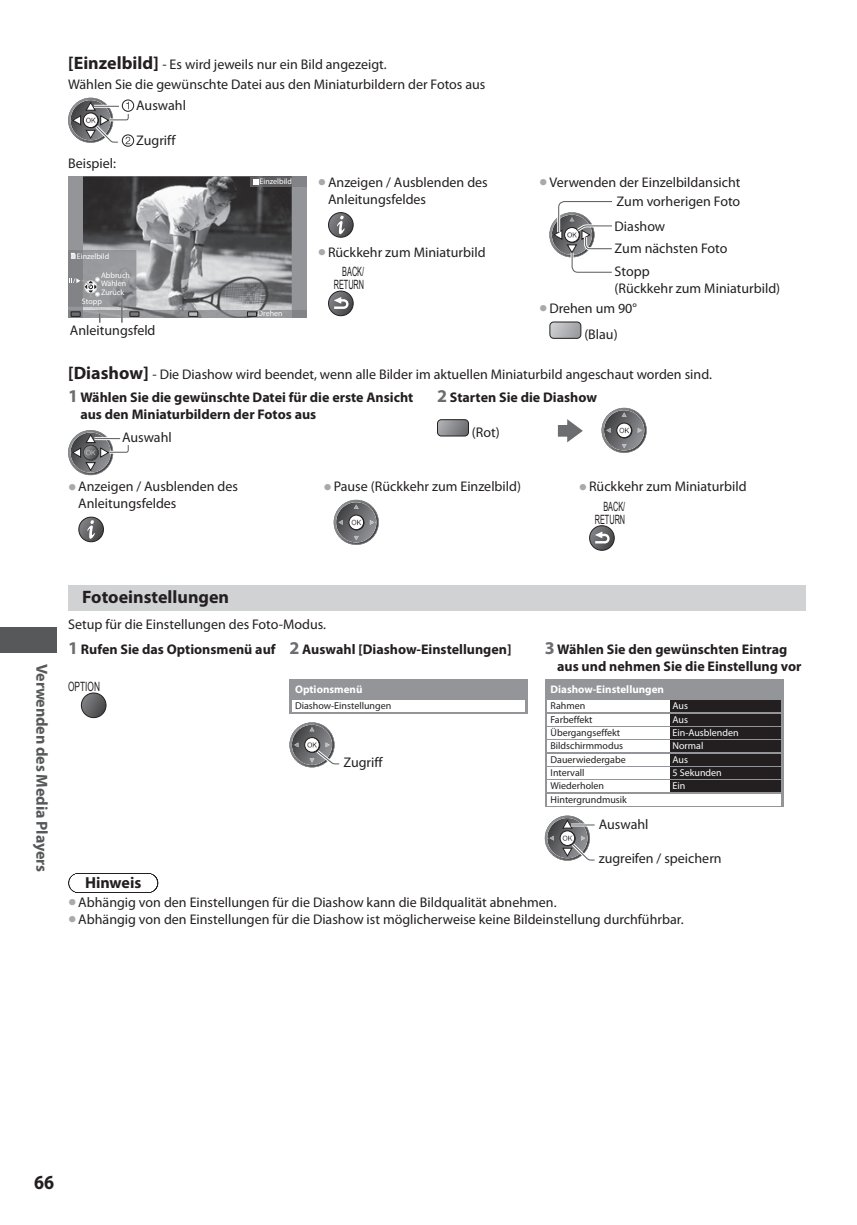
<style>
.page{position:relative;width:857px;height:1225px;background:#fff}
.page>*{position:absolute;margin:0;border:0;box-sizing:border-box;transform-origin:0 0}
.t1{font:700 20px "Myriad Pro";color:#231f20;scale:.9 1}
.t2{font:700 18px "Myriad Pro";color:#231f20}
.t3{font:700 16px "Myriad Pro";letter-spacing:-.01em;color:#57585a}
.t4{font:700 16px "Myriad Pro";color:#231f20}
.t5{font:14px/16.8px "Myriad Pro";color:#231f20}
.t6{font:700 14px/24.8px "Myriad Pro";color:#231f20}
.t7{font:12.8px/12.8px "Arial";color:#231f20;text-align:right;scale:.57 1}
.t8{font:12.8px "Arial";color:#231f20;scale:.65 1}
.t9{font:700 11px "Myriad Pro";color:#fff}
.t10{font:10px/13.4px "Myriad Pro";color:#231f20}
.t11{font:10px/13.4px "Myriad Pro";color:#fff}
.t12{font:8px/8.2px "Myriad Pro";color:#fff}
.s1{font-weight:700;font-size:18px}
.s2{font-size:30px;color:#a8a9ad}
.s3{font-weight:700;font-size:18px;color:#6c6d70}
.s4{font-weight:700}
.s5{font-size:18px;color:#6c6d70}
.s6{font-weight:400}
</style>
<div class="page">
<div style="left:0;top:627px;width:57px;height:25px;background:#57585a"></div>
<div style="left:122px;top:100px;width:12px;height:12px;border:1px solid #231f20;border-radius:50%"></div>
<div style="left:122px;top:135px;width:12px;height:11px;border:1px solid #231f20;border-radius:50%"></div>
<svg style="left:68px;top:98px;width:63px;height:49px"></svg>
<img style="left:83px;top:176px;width:208px;height:142px">
<div style="left:68px;top:176px;width:15px;height:142px;background:#939598"></div>
<div style="left:291px;top:176px;width:15px;height:142px;background:#939598"></div>
<hr style="left:83px;top:318px;width:208px;height:1px;background:#818386">
<div style="left:291px;top:310px;width:15px;height:8px;background:#818386"></div>
<svg style="left:247px;top:312px;width:9px;height:4px"></svg>
<div style="left:188px;top:312px;width:10px;height:4px;border:1px solid #231f20"></div>
<svg style="left:130px;top:312px;width:9px;height:4px"></svg>
<img style="left:251px;top:176px;width:40px;height:11px">
<div style="left:291px;top:176px;width:15px;height:11px;background:#818386"></div>
<svg style="left:253px;top:179px;width:5px;height:5px"></svg>
<img style="left:101px;top:250px;width:35px;height:57px">
<svg style="left:68px;top:250px;width:33px;height:73px;background:#9a9b9e"></svg>
<hr style="left:121px;top:298px;width:2px;height:25px;background:#fff">
<svg style="left:121px;top:298px;width:1px;height:25px"></svg>
<svg style="left:328px;top:213px;width:25px;height:24px"></svg>
<div style="left:328px;top:212px;width:25px;height:26px;border:1px solid #231f20;border-radius:50%"></div>
<svg style="left:337px;top:215px;width:7px;height:19px"></svg>
<svg style="left:328px;top:291px;width:25px;height:25px"></svg>
<div style="left:328px;top:291px;width:25px;height:25px;border:1px solid #231f20;border-radius:50%"></div>
<svg style="left:333px;top:297px;width:15px;height:12px"></svg>
<svg style="left:549px;top:201px;width:63px;height:72px"></svg>
<svg style="left:549px;top:322px;width:31px;height:16px"></svg>
<div style="left:549px;top:321px;width:32px;height:18px;border:1px solid #231f20;border-radius:4px"></div>
<svg style="left:437px;top:420px;width:31px;height:16px"></svg>
<div style="left:437px;top:419px;width:31px;height:17px;border:1px solid #231f20;border-radius:4px"></div>
<svg style="left:557px;top:419px;width:25px;height:23px"></svg>
<svg style="left:601px;top:408px;width:45px;height:45px"></svg>
<svg style="left:68px;top:430px;width:61px;height:45px"></svg>
<svg style="left:79px;top:517px;width:24px;height:25px"></svg>
<div style="left:78px;top:516px;width:26px;height:26px;border:1px solid #231f20;border-radius:50%"></div>
<svg style="left:87px;top:520px;width:8px;height:19px"></svg>
<svg style="left:333px;top:500px;width:45px;height:45px"></svg>
<svg style="left:589px;top:526px;width:25px;height:24px"></svg>
<div style="left:588px;top:525px;width:26px;height:26px;border:1px solid #231f20;border-radius:50%"></div>
<svg style="left:594px;top:531px;width:15px;height:12px"></svg>
<div style="left:68px;top:585px;width:737px;height:25px;background:#d1d2d4"></div>
<svg style="left:81px;top:693px;width:25px;height:24px"></svg>
<div style="left:81px;top:692px;width:25px;height:26px;border:1px solid #231f20;border-radius:50%"></div>
<div style="left:289px;top:679px;width:238px;height:35px;background:#939598"></div>
<div style="left:292px;top:700px;width:232px;height:12px;background:#fff"></div>
<div style="left:544px;top:679px;width:238px;height:128px;background:#939598"></div>
<div style="left:547px;top:700px;width:122px;height:12px;background:#fff"></div>
<div style="left:547px;top:714px;width:122px;height:11px;background:#fff"></div>
<div style="left:547px;top:727px;width:122px;height:12px;background:#fff"></div>
<div style="left:547px;top:740px;width:122px;height:12px;background:#fff"></div>
<div style="left:547px;top:754px;width:122px;height:11px;background:#fff"></div>
<div style="left:547px;top:767px;width:122px;height:12px;background:#fff"></div>
<div style="left:547px;top:780px;width:122px;height:12px;background:#fff"></div>
<div style="left:547px;top:794px;width:122px;height:11px;background:#fff"></div>
<div style="left:669px;top:700px;width:111px;height:12px;background:#231f20"></div>
<div style="left:669px;top:714px;width:111px;height:11px;background:#231f20"></div>
<div style="left:669px;top:727px;width:111px;height:12px;background:#231f20"></div>
<div style="left:669px;top:740px;width:111px;height:12px;background:#231f20"></div>
<div style="left:669px;top:754px;width:111px;height:11px;background:#231f20"></div>
<div style="left:669px;top:767px;width:111px;height:12px;background:#231f20"></div>
<div style="left:669px;top:780px;width:111px;height:12px;background:#231f20"></div>
<div style="left:669px;top:794px;width:111px;height:11px;background:#fff"></div>
<svg style="left:289px;top:722px;width:51px;height:46px"></svg>
<svg style="left:544px;top:815px;width:51px;height:46px"></svg>
<svg style="left:78px;top:873px;width:70px;height:20px"></svg>
<p class="t5" style="left:68px;top:57px;width:320px"><span class="s1">[Einzelbild]</span> - Es wird jeweils nur ein Bild angezeigt.</p>
<p class="t5" style="left:68px;top:77px;width:418px">Wählen Sie die gewünschte Datei aus den Miniaturbildern der Fotos aus</p>
<p class="t5" style="left:136px;top:98px;width:51px">Auswahl</p>
<p class="t5" style="left:136px;top:133px;width:41px">Zugriff</p>
<p class="t5" style="left:68px;top:156px;width:49px">Beispiel:</p>
<p class="t5" style="left:539px;top:174px;width:203px;line-height:19px;text-align:right"><span class="s2">•</span> Verwenden der Einzelbildansicht<br>Zum vorherigen Foto</p>
<p class="t5" style="left:614px;top:216px;width:114px;line-height:22.6px">Diashow<br>Zum nächsten Foto<br>Stopp</p>
<p class="t5" style="left:614px;top:281px;width:167px">(Rückkehr zum Miniaturbild)</p>
<p class="t5" style="left:584px;top:296px;width:54px;line-height:25.8px;text-indent:-45px"><span class="s2">•</span> Drehen um 90° (Blau)</p>
<p class="t5" style="left:68px;top:364px;width:645px;line-height:23px"><span class="s1">[Diashow]</span> - Die Diashow wird beendet, wenn alle Bilder im aktuellen Miniaturbild angeschaut worden sind.<br><span class="s3">1</span> <span class="s4">Wählen Sie die gewünschte Datei für die erste Ansicht</span></p>
<p class="t6" style="left:80px;top:403px;width:237px">aus den Miniaturbildern der Fotos aus</p>
<p class="t5" style="left:328px;top:175px;width:161px;text-indent:-10px"><span class="s2">•</span> Anzeigen / Ausblenden des<br>Anleitungsfeldes</p>
<p class="t12" style="left:259px;top:178px;width:34px">Einzelbild</p>
<p class="t5" style="left:317px;top:245px;width:169px"><span class="s2">•</span> Rückkehr zum Miniaturbild</p>
<p class="t7" style="left:333px;top:265px;width:55px">BACK/<br>RETURN</p>
<p class="t12" style="left:77px;top:253px;width:34px">Einzelbild</p>
<p class="t12" style="left:101px;top:272px;width:31px">Abbruch<br>Wählen<br>Zurück</p>
<p class="t12" style="left:82px;top:297px;width:22px">Stopp</p>
<p class="t12" style="left:258px;top:310px;width:26px">Drehen</p>
<p class="t5" style="left:70px;top:323px;width:87px">Anleitungsfeld</p>
<p class="t6" style="left:437px;top:386px;width:161px"><span class="s5">2</span> Starten Sie die Diashow</p>
<p class="t5" style="left:471px;top:424px;width:29px">(Rot)</p>
<p class="t5" style="left:122px;top:430px;width:51px">Auswahl</p>
<p class="t5" style="left:78px;top:479px;width:161px;text-indent:-10px"><span class="s2">•</span> Anzeigen / Ausblenden des<br>Anleitungsfeldes</p>
<p class="t5" style="left:323px;top:479px;width:199px"><span class="s2">•</span> Pause (Rückkehr zum Einzelbild)</p>
<p class="t5" style="left:578px;top:479px;width:169px"><span class="s2">•</span> Rückkehr zum Miniaturbild</p>
<p class="t7" style="left:594px;top:500px;width:55px">BACK/<br>RETURN</p>
<p class="t3" style="left:48px;top:664px;width:209px;rotate:90deg">Verwenden des Media Players</p>
<p class="t2" style="left:82px;top:590px;width:148px">Fotoeinstellungen</p>
<p class="t6" style="left:68px;top:613px;width:444px"><span class="s6">Setup für die Einstellungen des Foto-Modus.<br></span><span class="s5">1</span> Rufen Sie das Optionsmenü auf <span class="s5">2</span> Auswahl [Diashow-Einstellungen]</p>
<p class="t8" style="left:68px;top:679px;width:51px">OPTION</p>
<p class="t9" style="left:295px;top:685px;width:69px">Optionsmenü</p>
<p class="t10" style="left:295px;top:700px;width:98px">Diashow-Einstellungen</p>
<p class="t5" style="left:343px;top:755px;width:41px">Zugriff</p>
<p class="t6" style="left:557px;top:642px;width:246px;line-height:16.8px;text-indent:-12px"><span class="s5">3</span> Wählen Sie den gewünschten Eintrag aus und nehmen Sie die Einstellung vor</p>
<p class="t9" style="left:550px;top:685px;width:115px">Diashow-Einstellungen</p>
<p class="t10" style="left:550px;top:700px;width:36px">Rahmen</p>
<p class="t11" style="left:672px;top:700px;width:17px">Aus</p>
<p class="t10" style="left:550px;top:713px;width:78px">Farbeffekt<br>Übergangseffekt<br>Bildschirmmodus<br>Dauerwiedergabe<br>Intervall<br>Wiederholen<br>Hintergrundmusik</p>
<p class="t11" style="left:672px;top:713px;width:68px">Aus<br>Ein-Ausblenden<br>Normal<br>Aus<br>5 Sekunden<br>Ein</p>
<p class="t5" style="left:598px;top:817px;width:51px">Auswahl</p>
<p class="t5" style="left:598px;top:851px;width:124px">zugreifen / speichern</p>
<p class="t4" style="left:85px;top:876px;width:58px">Hinweis</p>
<p class="t5" style="left:68px;top:895px;width:489px"><span class="s2">•</span> Abhängig von den Einstellungen für die Diashow kann die Bildqualität abnehmen.</p>
<p class="t5" style="left:68px;top:912px;width:616px"><span class="s2">•</span> Abhängig von den Einstellungen für die Diashow ist möglicherweise keine Bildeinstellung durchführbar.</p>
<h1 class="t1" style="left:34px;top:1174px;width:24px">66</h1>
</div>
